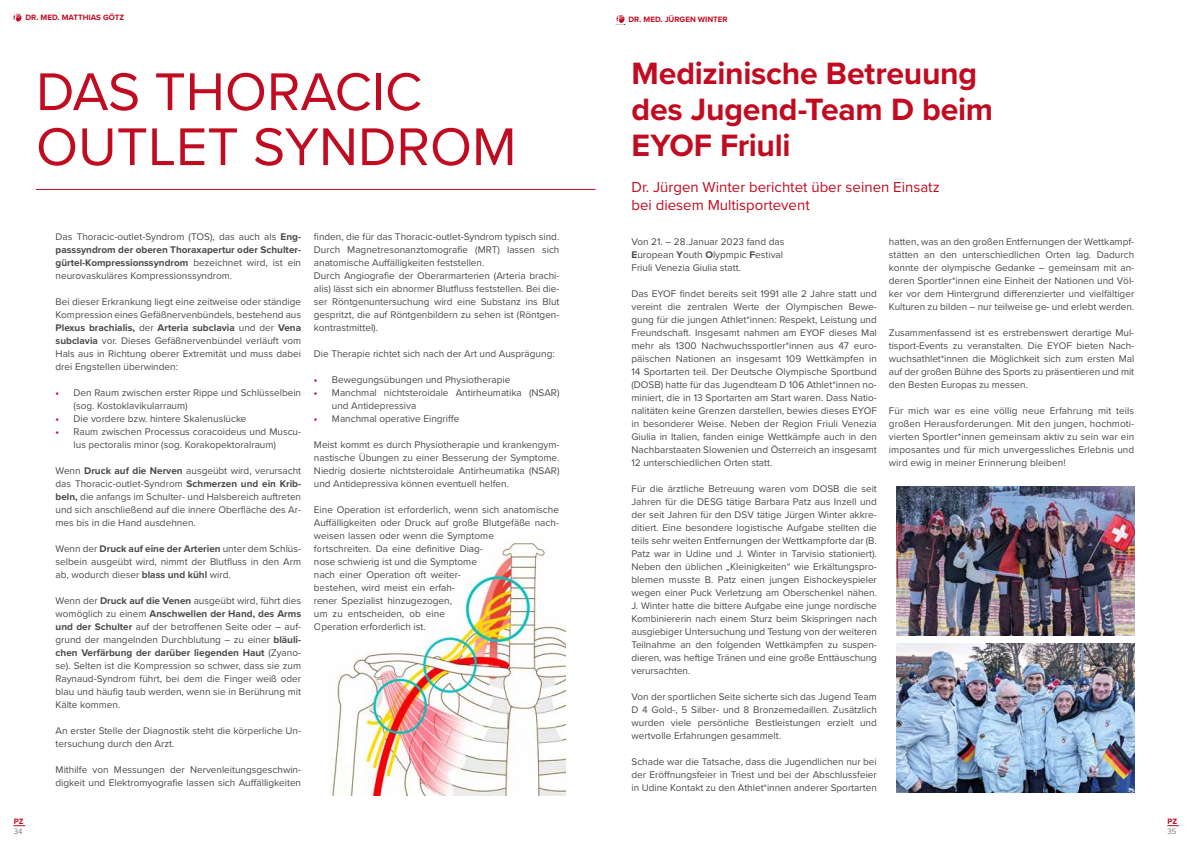
<style>
.page{position:relative;width:1191px;height:842px;background:#fff}
.page>*{position:absolute;margin:0;border:0;box-sizing:border-box;transform-origin:0 0}
.t1{font:55px/55px "Proxima Nova";color:#c10b20}
.t2{font:700 32px/36px "Proxima Nova";letter-spacing:-.01em;color:#c10b20}
.t3{font:15px/18px "Proxima Nova";color:#c10b20}
.t4{font:10px/13px "Proxima Nova";color:#4a4a49;text-align:justify}
.t5{font:700 8px "Proxima Nova";color:#c10b20}
.t6{font:300 8px "Proxima Nova";color:#4a4a49}
.s1{font-weight:700}
.s2{font-weight:700;color:#c10b20}
</style>
<div class="page">
<svg style="left:1167px;top:825px;width:12px;height:1px"></svg>
<svg style="left:13px;top:825px;width:12px;height:1px"></svg>
<svg style="left:13px;top:14px;width:8px;height:8px"></svg>
<hr style="left:36px;top:189px;width:559px;height:1px;background:#c10b20">
<img style="left:332px;top:542px;width:233px;height:253px">
<svg style="left:616px;top:15px;width:8px;height:8px"></svg>
<img style="left:896px;top:487px;width:238px;height:148px">
<img style="left:896px;top:644px;width:238px;height:148px">
<p class="t5" style="left:26px;top:12px;width:100px">DR. MED. MATTHIAS GÖTZ</p>
<h1 class="t1" style="left:36px;top:62px;width:482px">DAS THORACIC<br>OUTLET SYNDROM</h1>
<p class="t5" style="left:14px;top:815px;width:11px">PZ</p>
<p class="t6" style="left:14px;top:825px;width:10px">34</p>
<p class="t4" style="left:56px;top:230px;width:247px">Das Thoracic-outlet-Syndrom (TOS), das auch als <span class="s1">Eng&shy;passsyndrom der oberen Thoraxapertur oder Schulter&shy;gürtel-Kompressionssyndrom</span> bezeichnet wird, ist ein neurovaskuläres Kompressionssyndrom.</p>
<p class="t4" style="left:56px;top:295px;width:247px">Bei dieser Erkrankung liegt eine zeitweise oder ständige Kompression eines Gefäßnervenbündels, bestehend aus <span class="s1">Plexus brachialis,</span> der <span class="s1">Arteria subclavia</span> und der <span class="s1">Vena subclavia</span> vor. Dieses Gefäßnervenbündel verläuft vom Hals aus in Richtung oberer Extremität und muss dabei drei Engstellen überwinden:</p>
<p class="t4" style="left:74px;top:386px;width:229px;text-indent:-18px"><span class="s2">•</span> Den Raum zwischen erster Rippe und Schlüsselbein (sog. Kostoklavikularraum)</p>
<p class="t4" style="left:56px;top:412px;width:192px"><span class="s2">•</span> Die vordere bzw. hintere Skalenuslücke</p>
<p class="t4" style="left:74px;top:425px;width:229px;text-indent:-18px"><span class="s2">•</span> Raum zwischen Processus coracoideus und Muscu&shy;lus pectoralis minor (sog. Korakopektoralraum)</p>
<p class="t4" style="left:56px;top:464px;width:247px">Wenn <span class="s1">Druck auf die Nerven</span> ausgeübt wird, verursacht das Thoracic-outlet-Syndrom <span class="s1">Schmerzen und ein Krib&shy;beln,</span> die anfangs im Schulter- und Halsbereich auftreten und sich anschließend auf die innere Oberfläche des Ar&shy;mes bis in die Hand ausdehnen.</p>
<p class="t4" style="left:56px;top:542px;width:247px">Wenn der <span class="s1">Druck auf eine der Arterien</span> unter dem Schlüs&shy;selbein ausgeübt wird, nimmt der Blutfluss in den Arm ab, wodurch dieser <span class="s1">blass und kühl</span> wird.</p>
<p class="t4" style="left:56px;top:594px;width:247px">Wenn der <span class="s1">Druck auf die Venen</span> ausgeübt wird, führt dies womöglich zu einem <span class="s1">Anschwellen der Hand, des Arms und der Schulter</span> auf der betroffenen Seite oder – auf&shy;grund der mangelnden Durchblutung – zu einer <span class="s1">bläuli&shy;chen Verfärbung der darüber liegenden Haut</span> (Zyano&shy;se). Selten ist die Kompression so schwer, dass sie zum Raynaud-Syndrom führt, bei dem die Finger weiß oder blau und häufig taub werden, wenn sie in Berührung mit Kälte kommen.</p>
<p class="t4" style="left:56px;top:724px;width:247px">An erster Stelle der Diagnostik steht die körperliche Un&shy;tersuchung durch den Arzt.</p>
<p class="t4" style="left:56px;top:763px;width:247px">Mithilfe von Messungen der Nervenleitungsgeschwin&shy;digkeit und Elektromyografie lassen sich Auffälligkeiten</p>
<p class="t4" style="left:314px;top:230px;width:247px;text-align:left">finden, die für das Thoracic-outlet-Syndrom typisch sind.<br>Durch Magnetresonanztomografie (MRT) lassen sich anatomische Auffälligkeiten feststellen.<br>Durch Angiografie der Oberarmarterien (Arteria brachi&shy;alis) lässt sich ein abnormer Blutfluss feststellen. Bei die&shy;ser Röntgenuntersuchung wird eine Substanz ins Blut gespritzt, die auf Röntgenbildern zu sehen ist (Röntgen&shy;kontrastmittel).</p>
<p class="t4" style="left:314px;top:347px;width:242px">Die Therapie richtet sich nach der Art und Ausprägung:</p>
<p class="t4" style="left:314px;top:373px;width:198px"><span class="s2">•</span> Bewegungsübungen und Physiotherapie</p>
<p class="t4" style="left:332px;top:386px;width:229px;text-indent:-18px"><span class="s2">•</span> Manchmal nichtsteroidale Antirheumatika (NSAR) und Antidepressiva</p>
<p class="t4" style="left:314px;top:412px;width:147px"><span class="s2">•</span> Manchmal operative Eingriffe</p>
<p class="t4" style="left:314px;top:438px;width:247px">Meist kommt es durch Physiotherapie und krankengym&shy;nastische Übungen zu einer Besserung der Symptome.<br>Niedrig dosierte nichtsteroidale Antirheumatika (NSAR) und Antidepressiva können eventuell helfen.</p>
<p class="t4" style="left:314px;top:503px;width:247px;text-align:left">Eine Operation ist erforderlich, wenn sich anatomische Auffälligkeiten oder Druck auf große Blutgefäße nach&shy;weisen lassen oder wenn die Symptome<br>fortschreiten. Da eine definitive Diag-<br>nose schwierig ist und die Symptome<br>nach einer Operation oft weiter-<br>bestehen, wird meist ein erfah-<br>rener Spezialist hinzugezogen,<br>um zu entscheiden, ob eine<br>Operation erforderlich ist.</p>
<p class="t5" style="left:628px;top:13px;width:101px">DR. MED. JÜRGEN WINTER</p>
<h2 class="t2" style="left:631px;top:54px;width:363px">Medizinische Betreuung des Jugend-Team D beim<br>EYOF Friuli</h2>
<h3 class="t3" style="left:631px;top:177px;width:310px">Dr. Jürgen Winter berichtet über seinen Einsatz bei diesem Multisportevent</h3>
<p class="t4" style="left:631px;top:235px;width:154px;text-align:left">Von 21. – 28.Januar 2023 fand das<br><span class="s1">E</span>uropean <span class="s1">Y</span>outh <span class="s1">O</span>lypmpic <span class="s1">F</span>estival<br>Friuli Venezia Giulia statt.</p>
<p class="t4" style="left:631px;top:287px;width:247px">Das EYOF findet bereits seit 1991 alle 2 Jahre statt und vereint die zentralen Werte der Olympischen Bewe&shy;gung für die jungen Athlet*innen: Respekt, Leistung und Freundschaft. Insgesamt nahmen am EYOF dieses Mal mehr als 1300 Nachwuchssportler*innen aus 47 euro&shy;päischen Nationen an insgesamt 109 Wettkämpfen in 14 Sportarten teil. Der Deutsche Olympische Sportbund (DOSB) hatte für das Jugendteam D 106 Athlet*innen no&shy;miniert, die in 13 Sportarten am Start waren. Dass Natio&shy;nalitäten keine Grenzen darstellen, bewies dieses EYOF in besonderer Weise. Neben der Region Friuli Venezia Giulia in Italien, fanden einige Wettkämpfe auch in den Nachbarstaaten Slowenien und Österreich an insgesamt 12 unterschiedlichen Orten statt.</p>
<p class="t4" style="left:631px;top:482px;width:247px">Für die ärztliche Betreuung waren vom DOSB die seit Jahren für die DESG tätige Barbara Patz aus Inzell und der seit Jahren für den DSV tätige Jürgen Winter akkre&shy;ditiert. Eine besondere logistische Aufgabe stellten die teils sehr weiten Entfernungen der Wettkampforte dar (B.<br>Patz war in Udine und J. Winter in Tarvisio stationiert).<br>Neben den üblichen „Kleinigkeiten“ wie Erkältungspro&shy;blemen musste B. Patz einen jungen Eishockeyspieler wegen einer Puck Verletzung am Oberschenkel nähen.<br>J. Winter hatte die bittere Aufgabe eine junge nordische Kombiniererin nach einem Sturz beim Skispringen nach ausgiebiger Untersuchung und Testung von der weiteren Teilnahme an den folgenden Wettkämpfen zu suspen&shy;dieren, was heftige Tränen und eine große Enttäuschung verursachten.</p>
<p class="t4" style="left:631px;top:690px;width:247px">Von der sportlichen Seite sicherte sich das Jugend Team D 4 Gold-, 5 Silber- und 8 Bronzemedaillen. Zusätzlich wurden viele persönliche Bestleistungen erzielt und wertvolle Erfahrungen gesammelt.</p>
<p class="t4" style="left:631px;top:755px;width:247px">Schade war die Tatsache, dass die Jugendlichen nur bei der Eröffnungsfeier in Triest und bei der Abschlussfeier in Udine Kontakt zu den Athlet*innen anderer Sportarten</p>
<p class="t4" style="left:889px;top:235px;width:247px">hatten, was an den großen Entfernungen der Wettkampf&shy;stätten an den unterschiedlichen Orten lag. Dadurch konnte der olympische Gedanke – gemeinsam mit an&shy;deren Sportler*innen eine Einheit der Nationen und Völ&shy;ker vor dem Hintergrund differenzierter und vielfältiger Kulturen zu bilden – nur teilweise ge- und erlebt werden.</p>
<p class="t4" style="left:889px;top:326px;width:247px">Zusammenfassend ist es erstrebenswert derartige Mul&shy;tisport-Events zu veranstalten. Die EYOF bieten Nach&shy;wuchsathlet*innen die Möglichkeit sich zum ersten Mal auf der großen Bühne des Sports zu präsentieren und mit den Besten Europas zu messen.</p>
<p class="t4" style="left:889px;top:404px;width:247px">Für mich war es eine völlig neue Erfahrung mit teils großen Herausforderungen. Mit den jungen, hochmoti&shy;vierten Sportler*innen gemeinsam aktiv zu sein war ein imposantes und für mich unvergessliches Erlebnis und wird ewig in meiner Erinnerung bleiben!</p>
<p class="t5" style="left:1167px;top:815px;width:11px">PZ</p>
<p class="t6" style="left:1167px;top:825px;width:11px">35</p>
</div>
